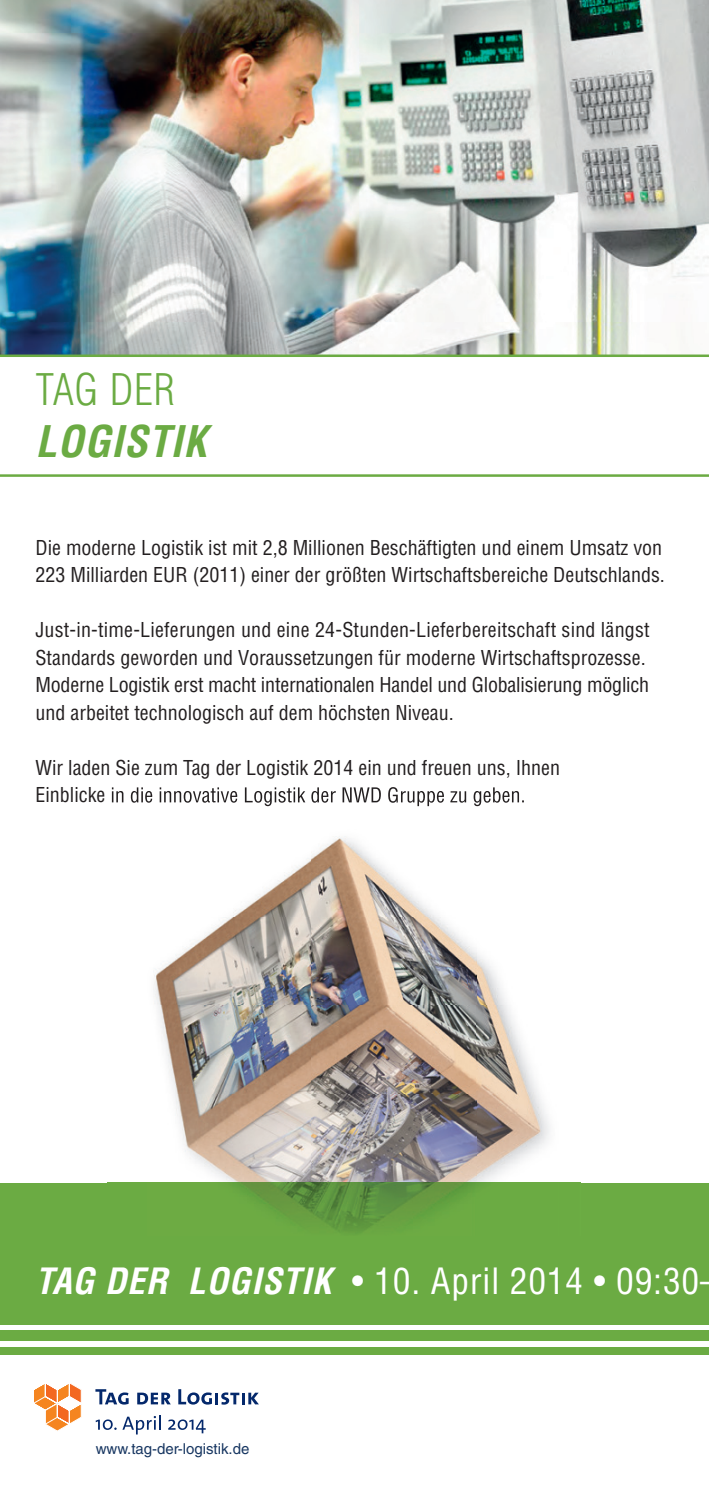
<style>
.page{position:relative;width:709px;height:1489px;background:#fff}
.page>*{position:absolute;margin:0;border:0;box-sizing:border-box;transform-origin:0 0}
.t1{font:italic 700 condensed 42.5px "Helvetica LT Std";letter-spacing:.02em;color:#6bab43}
.t2{font:300 condensed 42.5px "Helvetica LT Std";letter-spacing:.02em;color:#6bab43}
.t3{font:condensed 35.25px "Helvetica LT Std";letter-spacing:.025em;color:#fff}
.t4{font:condensed 20px/27.5px "Helvetica LT Std";color:#231f20}
.t5{font:15px "Helvetica LT Std";color:#173661}
.s1{font-weight:700;font-style:italic}
</style>
<div class="page">
<hr style="left:0;top:474px;width:709px;height:3px;background:#6bab43">
<div style="left:0;top:1182px;width:709px;height:142px;background:#6bab43"></div>
<div style="left:0;top:1329px;width:709px;height:11px;background:#6bab43"></div>
<div style="left:0;top:1347px;width:709px;height:7px;background:#6bab43"></div>
<svg style="left:95px;top:1389px;width:34px;height:15px"></svg>
<svg style="left:137px;top:1392px;width:34px;height:12px"></svg>
<svg style="left:178px;top:1389px;width:81px;height:15px"></svg>
<svg style="left:96px;top:1415px;width:65px;height:19px"></svg>
<svg style="left:168px;top:1419px;width:38px;height:14px"></svg>
<svg style="left:34px;top:1383px;width:48px;height:48px"></svg>
<img style="left:0;top:0;width:709px;height:354px">
<hr style="left:0;top:354px;width:709px;height:3px;background:#6bab43">
<img style="left:111px;top:787px;width:413px;height:19px">
<img style="left:153px;top:836px;width:397px;height:397px">
<h1 class="t2" style="left:35px;top:362px;width:141px">TAG DER</h1>
<h1 class="t1" style="left:35px;top:415px;width:173px">LOGISTIK</h1>
<p class="t4" style="left:35px;top:533px;width:631px">Die moderne Logistik ist mit 2,8 Millionen Beschäftigten und einem Umsatz von<br>223 Milliarden EUR (2011) einer der größten Wirtschaftsbereiche Deutschlands.</p>
<p class="t4" style="left:35px;top:616px;width:616px">Just-in-time-Lieferungen und eine 24-Stunden-Lieferbereitschaft sind längst Standards geworden und Voraussetzungen für moderne Wirtschaftsprozesse.<br>Moderne Logistik erst macht internationalen Handel und Globalisierung möglich und arbeitet technologisch auf dem höchsten Niveau.</p>
<p class="t4" style="left:35px;top:753px;width:526px">Wir laden Sie zum Tag der Logistik 2014 ein und freuen uns, Ihnen</p>
<h2 class="t3" style="left:35px;top:1259px;width:665px"><span class="s1">TAG DER LOGISTIK</span> • 10. April 2014 • 09:30</h2>
<p class="t5" style="left:96px;top:1439px;width:155px">www.tag-der-logistik.de</p>
</div>
